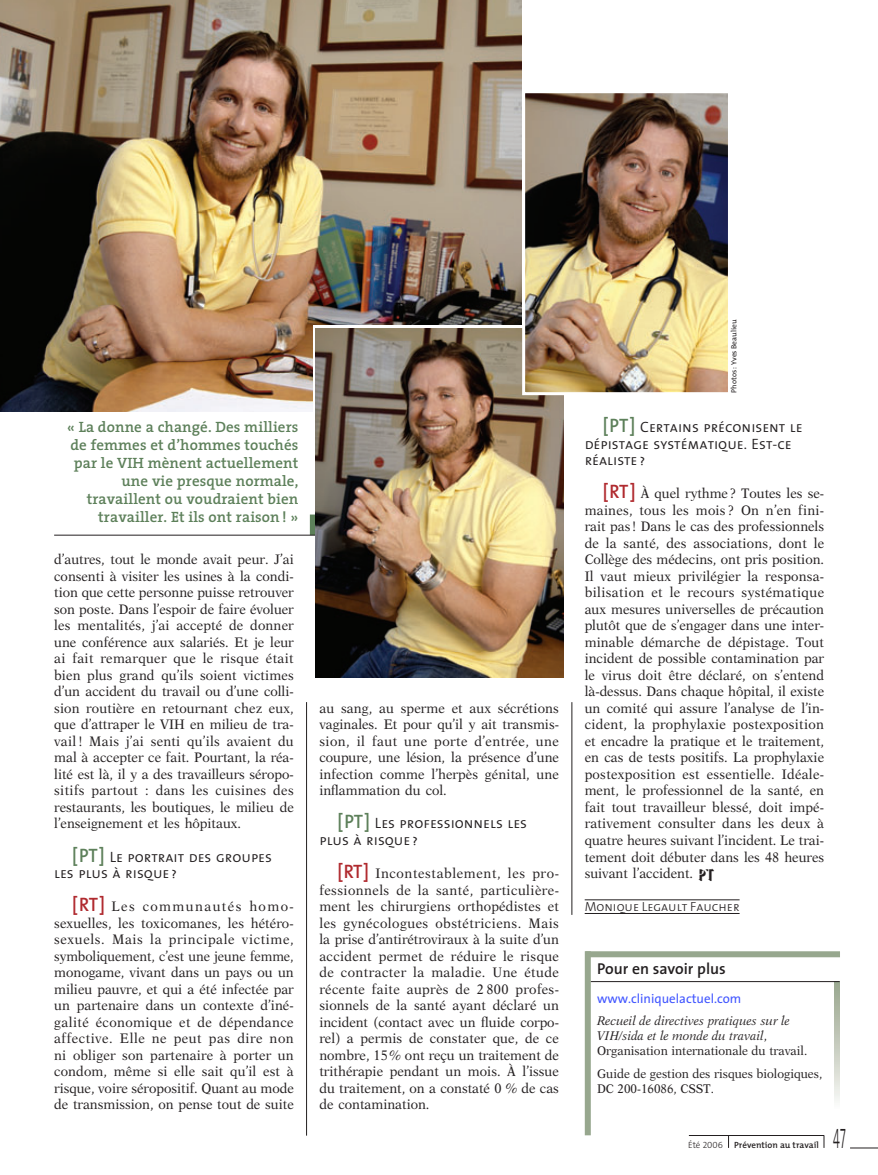
<style>
.page{position:relative;width:878px;height:1175px;background:#fff}
.page>*{position:absolute;margin:0;border:0;box-sizing:border-box;transform-origin:0 0}
.t1{font:28.2px "The Sans Light Caps";color:#231f20;scale:.45 1}
.t2{font:600 15.75px "The Sans";color:#231f20}
.t3{font:600 15px/18px "The Serif";letter-spacing:.005em;color:#5d805a;text-align:right}
.t4{font:15px/16.5px "The Mix Semi Light Caps";color:#231f20}
.t5{font:13.8px/16.5px "New Aster";color:#231f20;text-align:justify;scale:.93 1}
.t6{font:13.2px "The Sans Light Caps";color:#231f20}
.t7{font:13.05px "The Sans";color:#4055ff}
.t8{font:italic 12.6px/15px "New Aster";color:#231f20;scale:.93 1}
.t9{font:12.6px/15px "New Aster";color:#231f20;scale:.93 1}
.t10{font:600 9px "The Mix";color:#231f20}
.t11{font:9px "The Mix Light Caps";color:#231f20}
.t12{font:7.5px "The Mix";color:#231f20}
.s1{font-family:"The Sans Semi Bold Caps";font-size:19.5px;color:#5d805a}
.s2{font-family:"The Sans Semi Bold Caps";font-size:19.5px;color:#b02a2f}
.s3{font-family:"Umbra";font-size:16.5px}
.s4{font-style:normal}
.s5{font-family:"The Mix";font-weight:300}
</style>
<div class="page">
<hr style="left:584px;top:899px;width:155px;height:1px;background:#231f20">
<hr style="left:584px;top:913px;width:155px;height:1px;background:#231f20">
<hr style="left:306px;top:702px;width:1px;height:433px;background:#231f20">
<svg style="left:850px;top:1147px;width:27px;height:1px"></svg>
<hr style="left:571px;top:702px;width:1px;height:213px;background:#231f20">
<hr style="left:688px;top:1135px;width:136px;height:1px;background:#231f20">
<svg style="left:834px;top:982px;width:5px;height:119px"></svg>
<div style="left:585px;top:951px;width:255px;height:6px;background:#97a78e"></div>
<div style="left:584px;top:951px;width:6px;height:184px;background:#97a78e"></div>
<hr style="left:591px;top:981px;width:248px;height:1px;background:#231f20">
<img style="left:0;top:0;width:522px;height:411px">
<svg style="left:312px;top:325px;width:250px;height:353px"></svg>
<div style="left:310px;top:514px;width:6px;height:21px;background:#5d805a"></div>
<hr style="left:54px;top:535px;width:263px;height:1px;background:#231f20">
<img style="left:315px;top:328px;width:248px;height:349px">
<img style="left:526px;top:94px;width:201px;height:297px">
<div style="left:522px;top:90px;width:209px;height:305px;border:3px solid #fff"></div>
<p class="t3" style="left:67px;top:419px;width:233px">« La donne a changé. Des milliers de femmes et d’hommes touchés par le VIH mènent actuellement une vie presque normale, travaillent ou voudraient bien travailler. Et ils ont raison ! »</p>
<p class="t5" style="left:54px;top:552px;width:259px">d’autres, tout le monde avait peur. J’ai consenti à visiter les usines à la condi&shy;tion que cette personne puisse retrouver son poste. Dans l’espoir de faire évoluer les mentalités, j’ai accepté de donner une conférence aux salariés. Et je leur ai fait remarquer que le risque était bien plus grand qu’ils soient victimes d’un accident du travail ou d’une colli&shy;sion routière en retournant chez eux, que d’attraper le VIH en milieu de tra&shy;vail ! Mais j’ai senti qu’ils avaient du mal à accepter ce fait. Pourtant, la réa&shy;lité est là, il y a des travailleurs séropo&shy;sitifs partout : dans les cuisines des restaurants, les boutiques, le milieu de l’enseignement et les hôpitaux.</p>
<p class="t4" style="left:54px;top:848px;width:219px;text-indent:18px"><span class="s1">[PT]</span> Le portrait des groupes les plus à risque ?</p>
<p class="t5" style="left:54px;top:899px;width:259px;text-indent:18px"><span class="s2">[RT]</span> Les communautés homo&shy;sexuelles, les toxicomanes, les hétéro&shy;sexuels. Mais la principale victime, symboliquement, c’est une jeune femme, monogame, vivant dans un pays ou un milieu pauvre, et qui a été infectée par un partenaire dans un contexte d’iné&shy;galité économique et de dépendance affective. Elle ne peut pas dire non ni obliger son partenaire à porter un condom, même si elle sait qu’il est à risque, voire séropositif. Quant au mode de transmission, on pense tout de suite</p>
<p class="t5" style="left:319px;top:701px;width:259px">au sang, au sperme et aux sécrétions vaginales. Et pour qu’il y ait transmis&shy;sion, il faut une porte d’entrée, une coupure, une lésion, la présence d’une infection comme l’herpès génital, une inflammation du col.</p>
<p class="t4" style="left:319px;top:815px;width:209px;text-indent:18px"><span class="s1">[PT]</span> Les professionnels les plus à risque ?</p>
<p class="t5" style="left:319px;top:866px;width:259px;text-indent:18px"><span class="s2">[RT]</span> Incontestablement, les pro&shy;fessionnels de la santé, particulière&shy;ment les chirurgiens orthopédistes et les gynécologues obstétriciens. Mais la prise d’antirétroviraux à la suite d’un accident permet de réduire le risque de contracter la maladie. Une étude récente faite auprès de 2 800 profes&shy;sionnels de la santé ayant déclaré un incident (contact avec un fluide corpo&shy;rel) a permis de constater que, de ce nombre, 15 % ont reçu un traitement de trithérapie pendant un mois. À l’issue du traitement, on a constaté 0 % de cas de contamination.</p>
<p class="t12" style="left:731px;top:392px;width:75px;rotate:-90deg">Photos : Yves Beaulieu</p>
<p class="t4" style="left:584px;top:419px;width:219px;text-indent:18px"><span class="s1">[PT]</span> Certains préconisent le dépistage systématique. Est-ce réaliste ?</p>
<p class="t5" style="left:584px;top:486px;width:259px;text-indent:18px"><span class="s2">[RT]</span> À quel rythme ? Toutes les se&shy;maines, tous les mois ? On n’en fini&shy;rait pas ! Dans le cas des professionnels de la santé, des associations, dont le Collège des médecins, ont pris position.<br>Il vaut mieux privilégier la responsa&shy;bilisation et le recours systématique aux mesures universelles de précaution plutôt que de s’engager dans une inter&shy;minable démarche de dépistage. Tout incident de possible contamination par le virus doit être déclaré, on s’entend là-dessus. Dans chaque hôpital, il existe un comité qui assure l’analyse de l’in&shy;cident, la prophylaxie postexposition et encadre la pratique et le traitement, en cas de tests positifs. La prophylaxie postexposition est essentielle. Idéale&shy;ment, le professionnel de la santé, en fait tout travailleur blessé, doit impé&shy;rativement consulter dans les deux à quatre heures suivant l’incident. Le trai&shy;tement doit débuter dans les 48 heures suivant l’accident. <span class="s3">PT</span></p>
<p class="t6" style="left:584px;top:898px;width:156px">Monique Legault Faucher</p>
<p class="t2" style="left:597px;top:962px;width:130px">Pour en savoir plus</p>
<p class="t7" style="left:597px;top:993px;width:146px">www.cliniquelactuel.com</p>
<p class="t8" style="left:597px;top:1014px;width:227px">Recueil de directives pratiques sur le<br>VIH/sida et le monde du travail<span class="s4">,<br>Organisation internationale du travail.</span></p>
<p class="t9" style="left:597px;top:1066px;width:244px">Guide de gestion des risques biologiques,<br>DC 200-16086, CSST.</p>
<p class="t11" style="left:688px;top:1139px;width:36px"><span class="s5">Été</span> 2006</p>
<p class="t10" style="left:734px;top:1141px;width:86px">Prévention au travail</p>
<h1 class="t1" style="left:833px;top:1121px;width:29px">47</h1>
</div>
